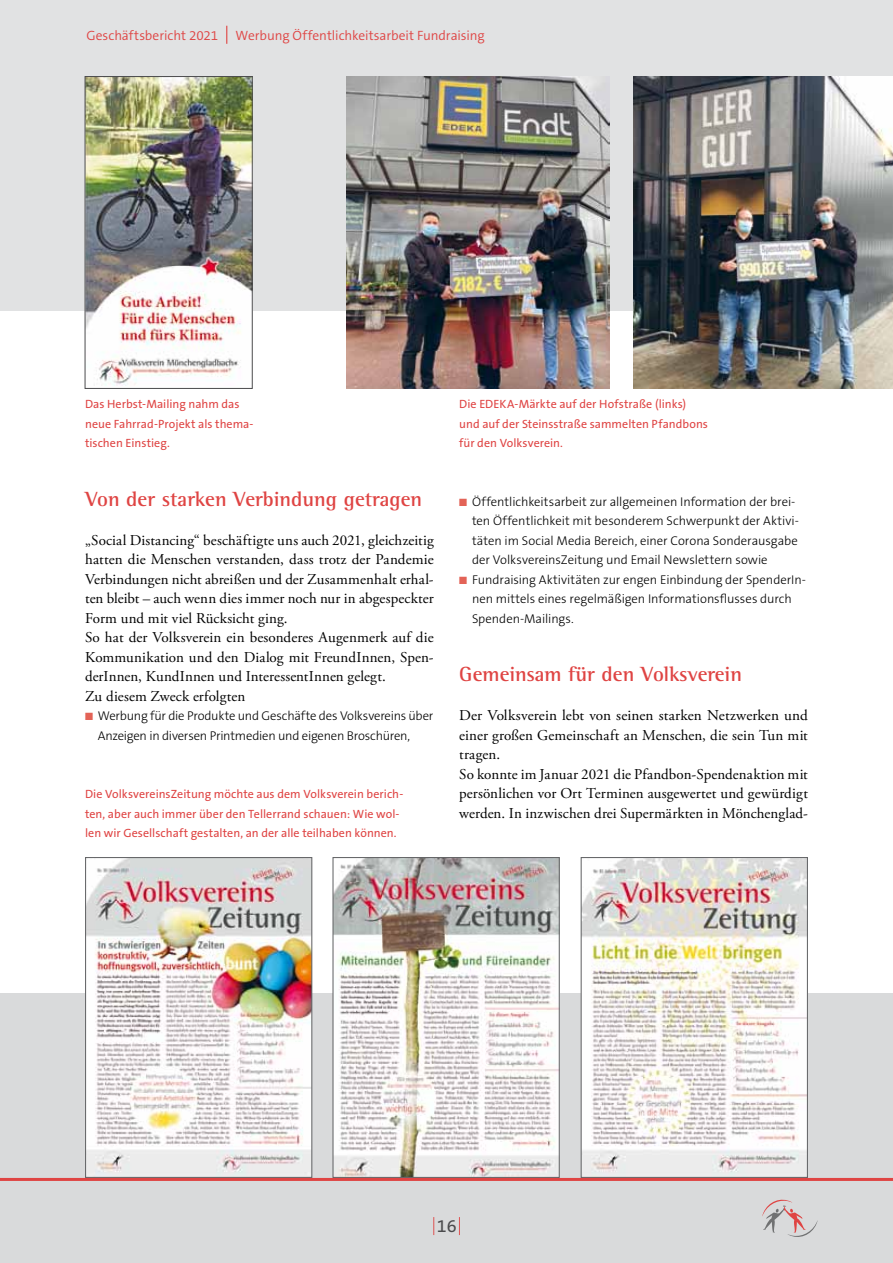
<style>
.page{position:relative;width:893px;height:1263px;background:#fff}
.page>*{position:absolute;margin:0;border:0;box-sizing:border-box;transform-origin:0 0}
.t1{font:700 21px "Rotis Semi Serif";color:#df4443}
.t2{font:18px "The Sans B5 Plain";color:#4b4b4d}
.t3{font:15px/19.5px "Adobe Garamond Pro";letter-spacing:.005em;color:#000}
.t4{font:300 13.5px "The Sans B4";letter-spacing:-.005em;color:#df4443}
.t5{font:300 12.75px/19.5px "The Sans B3";letter-spacing:-.005em;color:#000}
.t6{font:12px/19.5px "The Sans B5 Plain";letter-spacing:.005em;color:#df4443}
.s1{color:#e36357}
</style>
<div class="page">
<div style="left:0;top:993px;width:893px;height:270px;background:#d9dadb"></div>
<div style="left:0;top:0;width:893px;height:311px;background:#e1e2e3"></div>
<svg style="left:433px;top:1217px;width:1px;height:18px"></svg>
<svg style="left:459px;top:1217px;width:1px;height:18px"></svg>
<svg style="left:762px;top:1200px;width:56px;height:37px"></svg>
<svg style="left:226px;top:26px;width:1px;height:18px"></svg>
<img style="left:87px;top:859px;width:223px;height:317px">
<div style="left:85px;top:857px;width:227px;height:321px;border:1px solid #646567"></div>
<img style="left:334px;top:859px;width:224px;height:317px">
<div style="left:332px;top:857px;width:228px;height:321px;border:1px solid #646567"></div>
<img style="left:583px;top:859px;width:223px;height:317px">
<div style="left:581px;top:857px;width:227px;height:321px;border:1px solid #646567"></div>
<img style="left:634px;top:77px;width:259px;height:312px">
<hr style="left:0;top:1178px;width:893px;height:3px;background:#df4443">
<img style="left:347px;top:77px;width:262px;height:312px">
<img style="left:87px;top:78px;width:164px;height:308px">
<div style="left:85px;top:76px;width:168px;height:313px;border:1px solid #4b4b4d"></div>
<p class="t4" style="left:86px;top:28px;width:133px">Geschäftsbericht 2021</p>
<p class="t4" style="left:236px;top:28px;width:251px">Werbung Öffentlichkeitsarbeit Fundraising</p>
<p class="t6" style="left:85px;top:395px;width:170px">Das Herbst-Mailing nahm das neue Fahrrad-Projekt als thema&shy;tischen Einstieg.</p>
<h1 class="t1" style="left:85px;top:486px;width:339px">Von der starken Verbindung getragen</h1>
<p class="t3" style="left:85px;top:531px;width:350px">„Social Distancing“ beschäftigte uns auch 2021, gleichzeitig hatten die Menschen verstanden, dass trotz der Pandemie Verbindungen nicht abreißen und der Zusammenhalt erhal&shy;ten bleibt – auch wenn dies immer noch nur in abgespeckter Form und mit viel Rücksicht ging.<br>So hat der Volksverein ein besonderes Augenmerk auf die Kommunikation und den Dialog mit FreundInnen, Spen&shy;derInnen, KundInnen und InteressentInnen gelegt.<br>Zu diesem Zweck erfolgten</p>
<p class="t5" style="left:98px;top:707px;width:337px;text-indent:-13px"><span class="s1">■</span> Werbung für die Produkte und Geschäfte des Volksvereins über<br>Anzeigen in diversen Printmedien und eigenen Broschüren,</p>
<p class="t6" style="left:85px;top:785px;width:320px">Die VolksvereinsZeitung möchte aus dem Volksverein berich&shy;ten, aber auch immer über den Tellerrand schauen: Wie wol&shy;len wir Gesellschaft gestalten, an der alle teilhaben können.</p>
<p class="t6" style="left:459px;top:395px;width:250px">Die EDEKA-Märkte auf der Hofstraße (links) und auf der Steinsstraße sammelten Pfandbons für den Volksverein.</p>
<p class="t5" style="left:472px;top:492px;width:328px;text-indent:-13px"><span class="s1">■</span> Öffentlichkeitsarbeit zur allgemeinen Information der brei&shy;ten Öffentlichkeit mit besonderem Schwerpunkt der Aktivi&shy;täten im Social Media Bereich, einer Corona Sonderausgabe der VolksvereinsZeitung und Email Newslettern sowie</p>
<p class="t5" style="left:472px;top:570px;width:335px;text-indent:-13px"><span class="s1">■</span> Fundraising Aktivitäten zur engen Einbindung der SpenderIn&shy;nen mittels eines regelmäßigen Informationsflusses durch<br>Spenden-Mailings.</p>
<h1 class="t1" style="left:459px;top:661px;width:284px">Gemeinsam für den Volksverein</h1>
<p class="t3" style="left:459px;top:706px;width:350px">Der Volksverein lebt von seinen starken Netzwerken und einer großen Gemeinschaft an Menschen, die sein Tun mit tragen.<br>So konnte im Januar 2021 die Pfandbon-Spendenaktion mit persönlichen vor Ort Terminen ausgewertet und gewürdigt werden. In inzwischen drei Supermärkten in Mönchenglad-</p>
<p class="t2" style="left:437px;top:1217px;width:21px">16</p>
</div>
